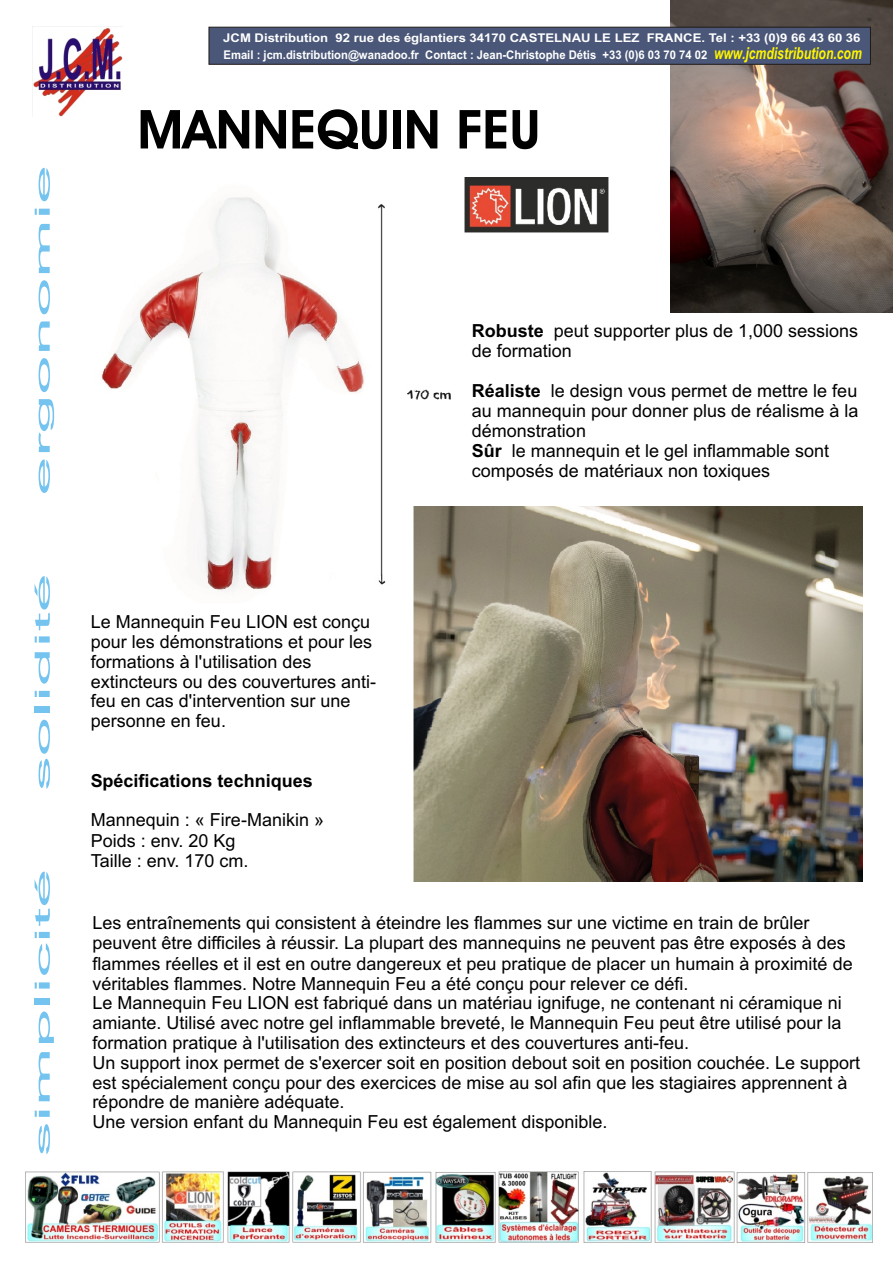
<style>
.page{position:relative;width:894px;height:1263px;background:#fff}
.page>*{position:absolute;margin:0;border:0;box-sizing:border-box;transform-origin:0 0}
.t1{font:700 54px "Avant Garde Bk BT";color:#000}
.t2{font:21px "Arial";color:#75c4f0;scale:3.33 1}
.t3{font:18px/20px "Arial";color:#000}
.t4{font:700 18px "Arial";color:#000}
.t5{font:italic 700 16.5px "Arial";color:#fff500;scale:.74 1}
.t6{font:700 12px "Arial";color:#fff;scale:1.09 1}
.t7{font:700 12px "Arial";color:#fff;scale:.94 1}
.s1{font-weight:700}
</style>
<div class="page">
<img style="left:671px;top:0;width:221px;height:312px">
<img style="left:101px;top:177px;width:370px;height:425px">
<img style="left:32px;top:26px;width:90px;height:90px">
<div style="left:209px;top:27px;width:662px;height:37px;background:#4a5778;border:1px solid #1f1a17"></div>
<img style="left:25px;top:1172px;width:848px;height:71px">
<img style="left:414px;top:507px;width:448px;height:375px">
<img style="left:465px;top:178px;width:144px;height:55px">
<p class="t2" style="left:34px;top:496px;width:101px;rotate:-90deg">ergonomie</p>
<p class="t2" style="left:34px;top:791px;width:67px;rotate:-90deg">solidité</p>
<p class="t2" style="left:34px;top:1156px;width:88px;rotate:-90deg">simplicité</p>
<p class="t6" style="left:223px;top:33px;width:586px">JCM Distribution 92 rue des églantiers 34170 CASTELNAU LE LEZ FRANCE. Tel : +33 (0)9 66 43 60 36</p>
<p class="t5" style="left:714px;top:47px;width:201px">www.jcmdistribution.com</p>
<p class="t7" style="left:224px;top:51px;width:516px">Email : jcm.distribution@wanadoo.fr Contact : Jean-Christophe Détis +33 (0)6 03 70 74 02</p>
<h1 class="t1" style="left:137px;top:107px;width:405px">MANNEQUIN FEU</h1>
<p class="t3" style="left:91px;top:614px;width:287px">Le Mannequin Feu LION est conçu pour les démonstrations et pour les formations à l'utilisation des extincteurs ou des couvertures anti&shy;feu en cas d'intervention sur une personne en feu.</p>
<p class="t4" style="left:91px;top:773px;width:223px">Spécifications techniques</p>
<p class="t3" style="left:91px;top:812px;width:235px">Mannequin : « Fire-Manikin »<br>Poids : env. 20 Kg<br>Taille : env. 170 cm.</p>
<p class="t3" style="left:472px;top:322px;width:388px"><span class="s1">Robuste</span> peut supporter plus de 1,000 sessions de formation</p>
<p class="t3" style="left:472px;top:382px;width:388px"><span class="s1">Réaliste</span> le design vous permet de mettre le feu au mannequin pour donner plus de réalisme à la démonstration<br><span class="s1">Sûr</span> le mannequin et le gel inflammable sont composés de matériaux non toxiques</p>
<p class="t3" style="left:92px;top:915px;width:769px">Les entraînements qui consistent à éteindre les flammes sur une victime en train de brûler peuvent être difficiles à réussir. La plupart des mannequins ne peuvent pas être exposés à des flammes réelles et il est en outre dangereux et peu pratique de placer un humain à proximité de véritables flammes. Notre Mannequin Feu a été conçu pour relever ce défi.<br>Le Mannequin Feu LION est fabriqué dans un matériau ignifuge, ne contenant ni céramique ni amiante. Utilisé avec notre gel inflammable breveté, le Mannequin Feu peut être utilisé pour la formation pratique à l'utilisation des extincteurs et des couvertures anti-feu.<br>Un support inox permet de s'exercer soit en position debout soit en position couchée. Le support est spécialement conçu pour des exercices de mise au sol afin que les stagiaires apprennent à répondre de manière adéquate.<br>Une version enfant du Mannequin Feu est également disponible.</p>
</div>
